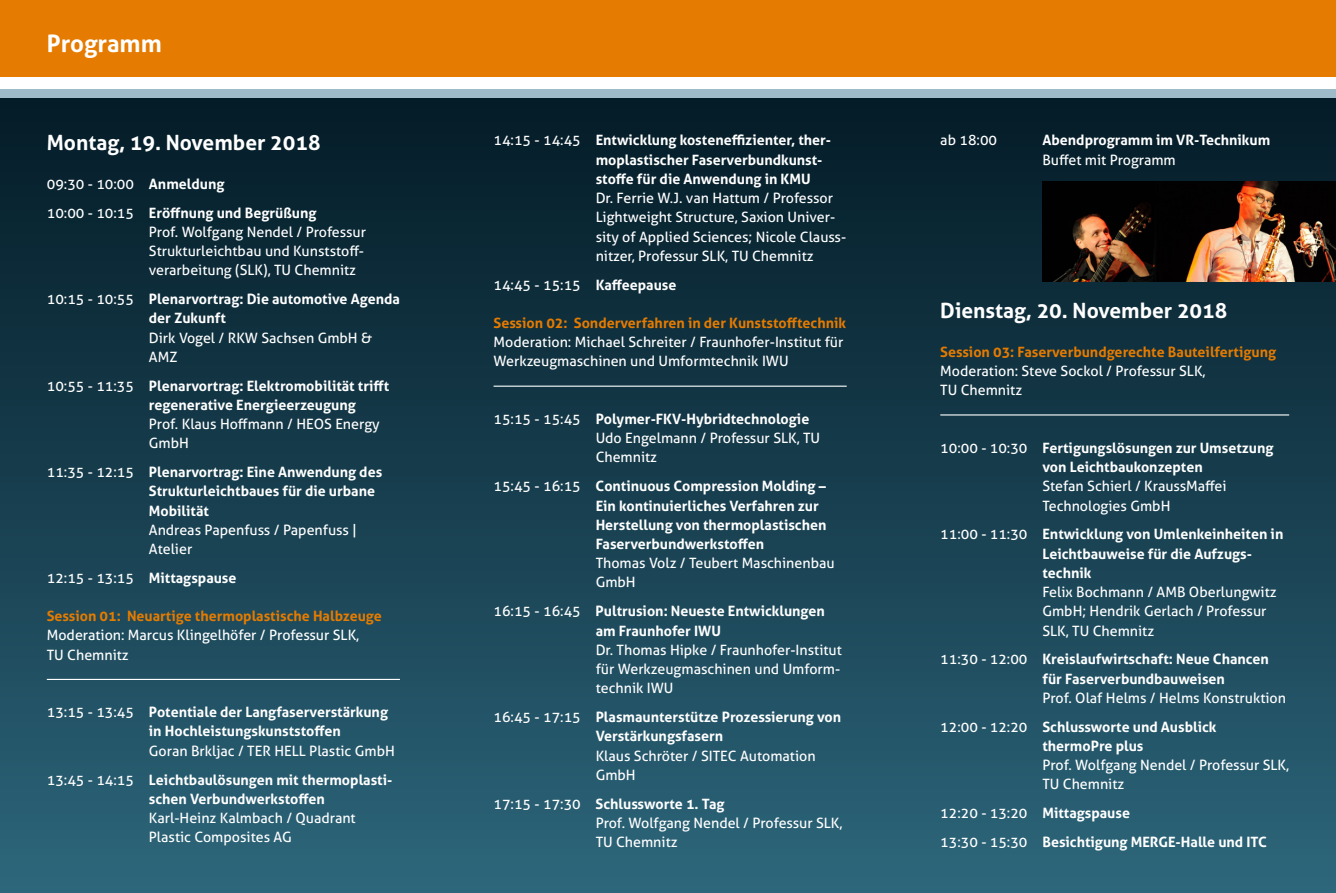
<style>
.page{position:relative;width:1336px;height:893px;background:#fff}
.page>*{position:absolute;margin:0;border:0;box-sizing:border-box;transform-origin:0 0}
.Kopfzeile_weiß{font:700 24px "Aller";color:#fff}
.Tag_mit_Zusatzabstan{font:700 21px "Aller";color:#fff}
.Tag{font:700 21px "Aller";color:#fff}
.Vortrag{font:14.25px/19.2px "Aller";color:#fff}
.Vortrag-2{font:700 14.25px/19.2px "Aller";color:#fff}
.Session_Moderation{font:14.25px/19.2px "Aller";color:#fff}
.Session_Name__nach_V{font:700 14.25px "Aller";color:#e57b00}
.Session_Name{font:700 14.25px "Aller";color:#e57b00}
.s1{font-weight:700}
.s2{font-weight:400}
</style>
<div class="page">
<div style="left:0;top:0;width:1335px;height:76px;background:#e57b00"></div>
<div style="left:0;top:89px;width:1335px;height:12px;background:#9ebbc9"></div>
<div style="left:0;top:99px;width:1335px;height:794px;background:linear-gradient(to bottom,#041a26,#2d657a)"></div>
<hr style="left:47px;top:679px;width:353px;height:1px;background:#fff">
<hr style="left:493px;top:386px;width:353px;height:1px;background:#fff">
<hr style="left:940px;top:414px;width:348px;height:1px;background:#fff">
<img style="left:1042px;top:182px;width:293px;height:99px">
<p class="Kopfzeile_weiß" style="left:47px;top:28px;width:116px">Programm</p>
<p class="Tag" style="left:47px;top:130px;width:275px">Montag, 19. November 2018</p>
<p class="Vortrag" style="left:47px;top:174px;width:179px">09:30 - 10:00 <span class="s1">Anmeldung</span></p>
<p class="Vortrag" style="left:149px;top:203px;width:218px;text-indent:-102px">10:00 - 10:15 <span class="s1">Eröffnung und Begrüßung<br></span>Prof. Wolfgang Nendel / Professur Strukturleichtbau und Kunststoff&shy;verarbeitung (SLK), TU Chemnitz</p>
<p class="Vortrag-2" style="left:149px;top:289px;width:252px;text-indent:-102px"><span class="s2">10:15 - 10:55</span> Plenarvortrag: Die automotive Agenda der Zukunft<br><span class="s2">Dirk Vogel / RKW Sachsen GmbH &amp;<br>AMZ</span></p>
<p class="Vortrag-2" style="left:149px;top:376px;width:242px;text-indent:-102px"><span class="s2">10:55 - 11:35</span> Plenarvortrag: Elektromobilität trifft regenerative Energieerzeugung<br><span class="s2">Prof. Klaus Hoffmann / HEOS Energy<br>GmbH</span></p>
<p class="Vortrag-2" style="left:149px;top:462px;width:235px;text-indent:-102px"><span class="s2">11:35 - 12:15</span> Plenarvortrag: Eine Anwendung des<br>Strukturleichtbaues für die urbane<br>Mobilität<br><span class="s2">Andreas Papenfuss / Papenfuss |<br>Atelier</span></p>
<p class="Vortrag-2" style="left:47px;top:568px;width:191px"><span class="s2">12:15 - 13:15</span> Mittagspause</p>
<p class="Session_Name__nach_V" style="left:47px;top:607px;width:336px">Session 01: Neuartige thermoplastische Halbzeuge</p>
<p class="Session_Moderation" style="left:47px;top:626px;width:314px">Moderation: Marcus Klingelhöfer / Professur SLK,<br>TU Chemnitz</p>
<p class="Vortrag-2" style="left:149px;top:702px;width:247px;text-indent:-102px"><span class="s2">13:15 - 13:45</span> Potentiale der Langfaserverstärkung in Hochleistungskunststoffen<br><span class="s2">Goran Brkljac / TER HELL Plastic GmbH</span></p>
<p class="Vortrag" style="left:149px;top:770px;width:245px;text-indent:-102px">13:45 - 14:15 <span class="s1">Leichtbaulösungen mit thermoplasti&shy;schen Verbundwerkstoffen </span>Karl-Heinz Kalmbach / Quadrant Plastic Composites AG</p>
<p class="Vortrag" style="left:595px;top:131px;width:252px;text-indent:-102px">14:15 - 14:45 <span class="s1">Entwicklung kosteneffizienter, ther&shy;moplastischer Faserverbundkunst&shy;stoffe für die Anwendung in KMU<br></span>Dr. Ferrie W.J. van Hattum / Professor Lightweight Structure, Saxion Univer&shy;sity of Applied Sciences; Nicole Clauss&shy;nitzer, Professur SLK, TU Chemnitz</p>
<p class="Vortrag" style="left:493px;top:275px;width:184px">14:45 - 15:15 <span class="s1">Kaffeepause</span></p>
<p class="Session_Name__nach_V" style="left:493px;top:314px;width:354px">Session 02: Sonderverfahren in der Kunststofftechnik</p>
<p class="Session_Moderation" style="left:493px;top:333px;width:351px">Moderation: Michael Schreiter / Fraunhofer-Institut für<br>Werkzeugmaschinen und Umformtechnik IWU</p>
<p class="Vortrag" style="left:595px;top:409px;width:226px;text-indent:-102px">15:15 - 15:45 <span class="s1">Polymer-FKV-Hybridtechnologie<br></span>Udo Engelmann / Professur SLK, TU<br>Chemnitz</p>
<p class="Vortrag-2" style="left:595px;top:476px;width:240px;text-indent:-102px"><span class="s2">15:45 - 16:15</span> Continuous Compression Molding –<br>Ein kontinuierliches Verfahren zur<br>Herstellung von thermoplastischen<br>Faserverbundwerkstoffen<br><span class="s2">Thomas Volz / Teubert Maschinenbau<br>GmbH</span></p>
<p class="Vortrag" style="left:595px;top:602px;width:248px;text-indent:-102px">16:15 - 16:45 <span class="s1">Pultrusion: Neueste Entwicklungen am Fraunhofer IWU<br></span>Dr. Thomas Hipke / Fraunhofer-Institut für Werkzeugmaschinen und Umform&shy;technik IWU</p>
<p class="Vortrag-2" style="left:595px;top:707px;width:247px;text-indent:-102px"><span class="s2">16:45 - 17:15</span> Plasmaunterstütze Prozessierung von<br>Verstärkungsfasern<br><span class="s2">Klaus Schröter / SITEC Automation<br>GmbH</span></p>
<p class="Vortrag" style="left:595px;top:794px;width:248px;text-indent:-102px">17:15 - 17:30 <span class="s1">Schlussworte 1. Tag<br></span>Prof. Wolfgang Nendel / Professur SLK,<br>TU Chemnitz</p>
<p class="Vortrag" style="left:940px;top:131px;width:58px">ab 18:00</p>
<p class="Vortrag-2" style="left:1042px;top:131px;width:229px">Abendprogramm im VR-Technikum<br><span class="s2">Buffet mit Programm</span></p>
<p class="Tag_mit_Zusatzabstan" style="left:940px;top:298px;width:288px">Dienstag, 20. November 2018</p>
<p class="Session_Name" style="left:940px;top:343px;width:337px">Session 03: Faserverbundgerechte Bauteilfertigung</p>
<p class="Session_Moderation" style="left:940px;top:361px;width:267px">Moderation: Steve Sockol / Professur SLK,<br>TU Chemnitz</p>
<p class="Vortrag" style="left:1042px;top:438px;width:232px;text-indent:-102px">10:00 - 10:30 <span class="s1">Fertigungslösungen zur Umsetzung von Leichtbaukonzepten<br></span>Stefan Schierl / KraussMaffei<br>Technologies GmbH</p>
<p class="Vortrag" style="left:1042px;top:525px;width:242px;text-indent:-102px">11:00 - 11:30 <span class="s1">Entwicklung von Umlenkeinheiten in<br>Leichtbauweise für die Aufzugs&shy;technik<br></span>Felix Bochmann / AMB Oberlungwitz<br>GmbH; Hendrik Gerlach / Professur<br>SLK, TU Chemnitz</p>
<p class="Vortrag-2" style="left:1042px;top:649px;width:245px;text-indent:-102px"><span class="s2">11:30 - 12:00</span> Kreislaufwirtschaft: Neue Chancen für Faserverbundbauweisen<br><span class="s2">Prof. Olaf Helms / Helms Konstruktion</span></p>
<p class="Vortrag" style="left:1042px;top:717px;width:248px;text-indent:-102px">12:00 - 12:20 <span class="s1">Schlussworte und Ausblick thermoPre plus<br></span>Prof. Wolfgang Nendel / Professur SLK,<br>TU Chemnitz</p>
<p class="Vortrag-2" style="left:940px;top:803px;width:191px"><span class="s2">12:20 - 13:20</span> Mittagspause</p>
<p class="Vortrag-2" style="left:940px;top:832px;width:328px"><span class="s2">13:30 - 15:30</span> Besichtigung MERGE-Halle und ITC</p>
</div>
